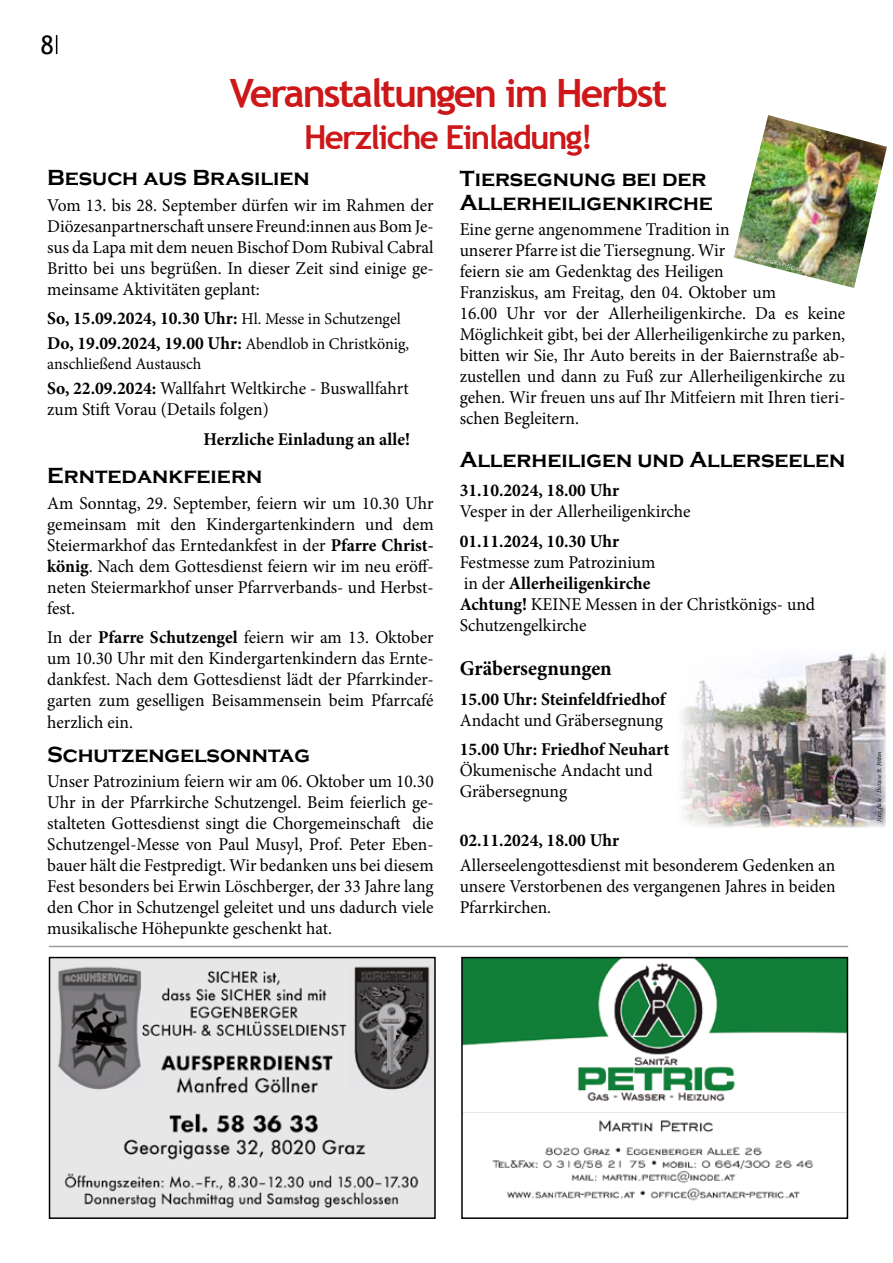
<style>
.page{position:relative;width:893px;height:1263px;background:#fff}
.page>*{position:absolute;margin:0;border:0;box-sizing:border-box;transform-origin:0 0}
.t1{font:700 39px "Trebuchet MS";letter-spacing:-.05em;color:#cd1719}
.t2{font:700 33px "Trebuchet MS";letter-spacing:-.05em;color:#cd1719}
.t3{font:25.5px "Trebuchet MS";color:#000}
.t4{font:700 22.5px/24px "Copperplate Gothic";color:#000}
.t5{font:700 21px "Minion Pro";color:#000}
.t6{font:18px/21px "Minion Pro";color:#000;text-align:justify}
.t7{font:700 18px/25.2px "Minion Pro";color:#000}
.t8{font:16.5px "Minion Pro";letter-spacing:-.005em;color:#000}
.t9{font:italic 6px "Minion Pro";letter-spacing:-.01em;color:#000}
.t10{font:italic 6px "Minion Pro";color:#fff}
.s1{font-weight:700}
.s2{font-weight:400;font-size:16.5px}
</style>
<div class="page">
<svg style="left:56px;top:35px;width:1px;height:19px"></svg>
<img style="left:681px;top:651px;width:205px;height:176px">
<img style="left:52px;top:960px;width:381px;height:256px">
<div style="left:49px;top:957px;width:387px;height:262px;border:2px solid #000"></div>
<img style="left:734px;top:115px;width:153px;height:173px">
<img style="left:464px;top:960px;width:381px;height:241px">
<div style="left:461px;top:957px;width:387px;height:262px;border:2px solid #000"></div>
<hr style="left:49px;top:946px;width:799px;height:1px;background:#000">
<h3 class="t3" style="left:41px;top:30px;width:15px">8</h3>
<h1 class="t1" style="left:230px;top:69px;width:439px">Veranstaltungen im Herbst</h1>
<h2 class="t2" style="left:304px;top:116px;width:290px">Herzliche Einladung!</h2>
<p class="t4" style="left:460px;top:167px;width:255px">Tiersegnung bei der<br>Allerheiligenkirche</p>
<p class="t6" style="left:460px;top:219px;width:387px;text-align:left">Eine gerne angenommene Tradition in<br>unserer Pfarre ist die Tiersegnung. Wir<br>feiern sie am Gedenktag des Heiligen<br>Franziskus, am Freitag, den 04. Oktober um<br>16.00 Uhr vor der Allerheiligenkirche. Da es keine Möglichkeit gibt, bei der Allerheiligenkirche zu parken, bitten wir Sie, Ihr Auto bereits in der Baiernstraße ab&shy;zustellen und dann zu Fuß zur Allerheiligenkirche zu gehen. Wir freuen uns auf Ihr Mitfeiern mit Ihren tieri&shy;schen Begleitern.</p>
<p class="t4" style="left:460px;top:448px;width:387px">Allerheiligen und Allerseelen</p>
<p class="t7" style="left:460px;top:478px;width:161px">31.10.2024, 18.00 Uhr</p>
<p class="t6" style="left:460px;top:501px;width:232px">Vesper in der Allerheiligenkirche</p>
<p class="t7" style="left:460px;top:528px;width:161px">01.11.2024, 10.30 Uhr</p>
<p class="t6" style="left:460px;top:552px;width:357px;text-align:left">Festmesse zum Patrozinium<br>in der <span class="s1">Allerheiligenkirche<br>Achtung!</span> KEINE Messen in der Christkönigs- und<br>Schutzengelkirche</p>
<p class="t5" style="left:460px;top:654px;width:154px">Gräbersegnungen</p>
<p class="t7" style="left:460px;top:686px;width:207px">15.00 Uhr: Steinfeldfriedhof</p>
<p class="t6" style="left:460px;top:710px;width:205px">Andacht und Gräbersegnung</p>
<p class="t7" style="left:460px;top:737px;width:211px">15.00 Uhr: Friedhof Neuhart</p>
<p class="t6" style="left:460px;top:760px;width:194px">Ökumenische Andacht und<br>Gräbersegnung</p>
<p class="t7" style="left:460px;top:827px;width:161px">02.11.2024, 18.00 Uhr</p>
<p class="t6" style="left:460px;top:855px;width:377px">Allerseelengottesdienst mit besonderem Gedenken an unsere Verstorbenen des vergangenen Jahres in beiden Pfarrkirchen.</p>
<p class="t4" style="left:47px;top:166px;width:264px">Besuch aus Brasilien</p>
<p class="t6" style="left:47px;top:195px;width:388px">Vom 13. bis 28. September dürfen wir im Rahmen der Diözesanpartnerschaft unsere Freund:innen aus Bom Je&shy;sus da Lapa mit dem neuen Bischof Dom Rubival Cabral Britto bei uns begrüßen. In dieser Zeit sind einige ge&shy;meinsame Aktivitäten geplant:</p>
<p class="t7" style="left:47px;top:306px;width:364px">So, 15.09.2024, 10.30 Uhr: <span class="s2">Hl. Messe in Schutzengel<br></span>Do, 19.09.2024, 19.00 Uhr: <span class="s2">Abendlob in Christkönig,</span></p>
<p class="t8" style="left:47px;top:353px;width:156px">anschließend Austausch</p>
<p class="t6" style="left:47px;top:378px;width:363px"><span class="s1">So, 22.09.2024:</span> Wallfahrt Weltkirche - Buswallfahrt zum Stift Vorau (Details folgen)</p>
<p class="t7" style="left:204px;top:426px;width:208px">Herzliche Einladung an alle!</p>
<p class="t4" style="left:47px;top:464px;width:217px">Erntedankfeiern</p>
<p class="t6" style="left:47px;top:492px;width:388px">Am Sonntag, 29. September, feiern wir um 10.30 Uhr gemeinsam mit den Kindergartenkindern und dem Steiermarkhof das Erntedankfest in der <span class="s1">Pfarre Christ&shy;könig</span>. Nach dem Gottesdienst feiern wir im neu eröff&shy;neten Steiermarkhof unser Pfarrverbands- und Herbst&shy;fest.</p>
<p class="t6" style="left:47px;top:627px;width:388px">In der <span class="s1">Pfarre Schutzengel</span> feiern wir am 13. Oktober um 10.30 Uhr mit den Kindergartenkindern das Ernte&shy;dankfest. Nach dem Gottesdienst lädt der Pfarrkinder&shy;garten zum geselligen Beisammensein beim Pfarrcafé herzlich ein.</p>
<p class="t4" style="left:47px;top:742px;width:264px">Schutzengelsonntag</p>
<p class="t6" style="left:47px;top:770px;width:388px">Unser Patrozinium feiern wir am 06. Oktober um 10.30<br>Uhr in der Pfarrkirche Schutzengel. Beim feierlich ge&shy;stalteten Gottesdienst singt die Chorgemeinschaft die Schutzengel-Messe von Paul Musyl, Prof. Peter Eben&shy;bauer hält die Festpredigt. Wir bedanken uns bei diesem Fest besonders bei Erwin Löschberger, der 33 Jahre lang den Chor in Schutzengel geleitet und uns dadurch viele musikalische Höhepunkte geschenkt hat.</p>
<p class="t10" style="left:738px;top:249px;width:67px;rotate:14deg">Foto: pixabay/GRAPHICAL</p>
<p class="t9" style="left:875px;top:822px;width:72px;rotate:-90deg">Foto: flickr / Diözese St. Pölten</p>
</div>
